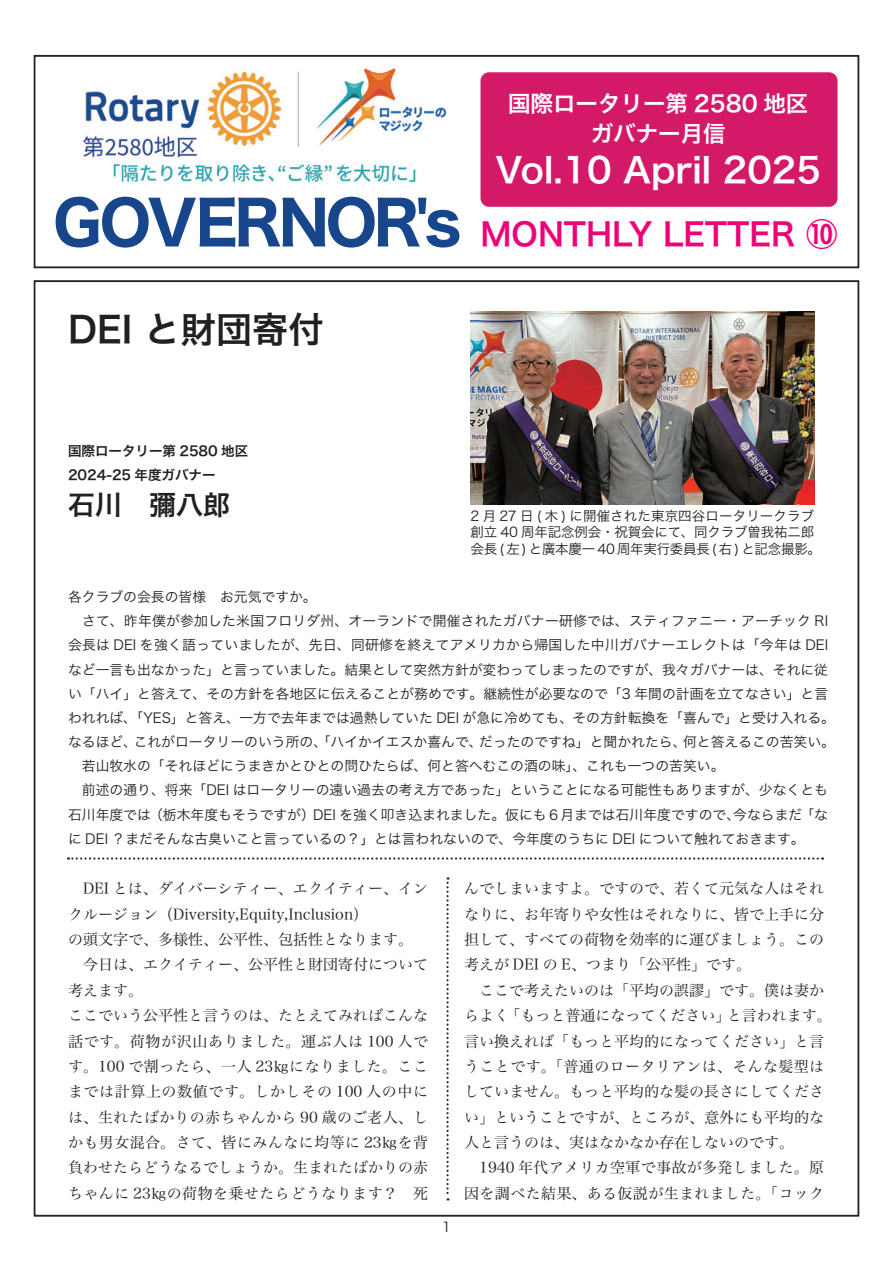
<style>
.page{position:relative;width:893px;height:1263px;background:#fff}
.page>*{position:absolute;margin:0;border:0;box-sizing:border-box;transform-origin:0 0}
.t1{font:60px "Hiragino Sans W7";letter-spacing:-.06em;color:#17468d}
.t2{font:36px "Hiragino Sans W6";color:#231f20}
.t3{font:34.5px "Hiragino Sans W6";color:#fff}
.t4{font:31.5px "Hiragino Sans W6";color:#ed0277}
.t5{font:27px "Hira Kaku Pro W6";color:#231f20}
.t6{font:22.5px/30px "Hiragino Sans W6";color:#fff;text-align:center}
.t7{font:15px/25.3px "Hira Min Pro W3";color:#231f20}
.t8{font:13.8px/24.2px "Hira Kaku Pro W3";color:#231f20}
.t9{font:13.8px "Hira Kaku Pro W3";letter-spacing:.02em;color:#231f20}
.t10{font:13.5px/16.5px "Hira Kaku Pro W3";letter-spacing:-.015em;color:#231f20}
.t11{font:13.5px/23.9px "Hira Kaku Pro W6";color:#231f20}
.t12{font:13.5px "Hiragino Sans W3";color:#231f20}
</style>
<div class="page">
<svg style="left:34px;top:55px;width:825px;height:213px"></svg>
<div style="left:35px;top:56px;width:823px;height:211px;border:1px solid #231f20"></div>
<div style="left:480px;top:72px;width:357px;height:135px;background:#d41968;border-radius:9px"></div>
<svg style="left:68px;top:857px;width:755px;height:3px"></svg>
<svg style="left:446px;top:877px;width:3px;height:323px"></svg>
<img style="left:471px;top:311px;width:343px;height:194px">
<h1 class="t1" style="left:53px;top:176px;width:410px">GOVERNORs'</h1>
<h3 class="t6" style="left:508px;top:88px;width:302px">国際ロータリー第 2580 地区ガバナー月信</h3>
<h3 class="t3" style="left:496px;top:138px;width:327px">Vol.10 April 2025</h3>
<h3 class="t4" style="left:480px;top:206px;width:358px">MONTHLY LETTER 10</h3>
<h2 class="t2" style="left:68px;top:297px;width:258px">DEI と財団寄付</h2>
<p class="t11" style="left:68px;top:438px;width:182px">国際ロータリー第 2580 地区<br>2024-25 年度ガバナー</p>
<h3 class="t5" style="left:68px;top:480px;width:164px">石川　彌八郎</h3>
<p class="t10" style="left:471px;top:506px;width:352px">2 月 27 日 木( ) に開催された東京四谷ロータリークラブ創立 40 周年記念例会・祝賀会にて、同クラブ曽我祐二郎会長 左( ) と廣本慶一 40 周年実行委員長 右( ) と記念撮影。</p>
<p class="t8" style="left:68px;top:584px;width:250px">各クラブの会長の皆様　お元気ですか。</p>
<p class="t8" style="left:68px;top:608px;width:761px">　さて、昨年僕が参加した米国フロリダ州、オーランドで開催されたガバナー研修では、スティファニー・アーチック RI</p>
<p class="t9" style="left:68px;top:633px;width:762px">会長は DEI を強く語っていましたが、先日、同研修を終えてアメリカから帰国した中川ガバナーエレクトは「今年は DEI</p>
<p class="t8" style="left:68px;top:656px;width:762px">など一言も出なかった」と言っていました。結果として突然方針が変わってしまったのですが、我々ガバナーは、それに従</p>
<p class="t8" style="left:68px;top:680px;width:762px">い「ハイ」と答えて、その方針を各地区に伝えることが務めです。継続性が必要なので「3 年間の計画を立てなさい」と言</p>
<p class="t8" style="left:68px;top:705px;width:768px">われれば、「YES」と答え、一方で去年までは過熱していた DEI が急に冷めても、その方針転換を「喜んで」と受け入れる。</p>
<p class="t8" style="left:683px;top:729px;width:154px">何と答えるこの苦笑い。</p>
<p class="t8" style="left:134px;top:729px;width:350px">これがロータリーのいう所の、「ハイかイエスか喜んで、</p>
<p class="t8" style="left:68px;top:729px;width:71px">なるほど、</p>
<p class="t8" style="left:68px;top:753px;width:658px">　若山牧水の「それほどにうまきかとひとの問ひたらば、何と答へむこの酒の味」、これも一つの苦笑い。</p>
<p class="t8" style="left:68px;top:777px;width:761px">　前述の通り、将来「DEI はロータリーの遠い過去の考え方であった」ということになる可能性もありますが、少なくとも</p>
<p class="t8" style="left:733px;top:801px;width:96px">今ならまだ「な</p>
<p class="t8" style="left:479px;top:729px;width:209px">だったのですね」と聞かれたら、</p>
<p class="t8" style="left:68px;top:801px;width:738px">石川年度では（栃木年度もそうですが）DEI を強く叩き込まれました。仮にも６月までは石川年度ですので、<br>に DEI ？まだそんな古臭いこと言っているの？」とは言われないので、今年度のうちに DEI について触れておきます。</p>
<p class="t7" style="left:68px;top:875px;width:362px">　DEI とは、ダイバーシティー、エクイティー、インクルージョン（Diversity,Equity,Inclusion(<br>の頭文字で、多様性、公平性、包括性となります。　今日は、エクイティー、公平性と財団寄付について考えます。<br>ここでいう公平性と言うのは、たとえてみればこんな話です。荷物が沢山ありました。運ぶ人は 100 人です。100 で割ったら、一人 23㎏になりました。ここまでは計算上の数値です。しかしその 100 人の中には、生れたばかりの赤ちゃんから 90 歳のご老人、しかも男女混合。さて、皆にみんなに均等に 23㎏を背負わせたらどうなるでしょうか。生まれたばかりの赤ちゃんに 23㎏の荷物を乗せたらどうなります？　死</p>
<p class="t7" style="left:464px;top:875px;width:362px">んでしまいますよ。ですので、若くて元気な人はそれ</p>
<p class="t7" style="left:464px;top:900px;width:362px">なりに、お年寄りや女性はそれなりに、皆で上手に分</p>
<p class="t7" style="left:464px;top:925px;width:362px">担して、すべての荷物を効率的に運びましょう。この</p>
<p class="t7" style="left:464px;top:951px;width:288px">考えが DEI の E、つまり「公平性」です。</p>
<p class="t7" style="left:464px;top:976px;width:362px">　ここで考えたいのは「平均の誤謬」です。僕は妻か</p>
<p class="t7" style="left:727px;top:1001px;width:107px">と言われます。</p>
<p class="t7" style="left:505px;top:1001px;width:226px">「もっと普通になってください」</p>
<p class="t7" style="left:464px;top:1001px;width:362px">らよく<br>言い換えれば「もっと平均的になってください」と言うことです。「普通のロータリアンは、そんな髪型はしていません。もっと平均的な髪の長さにしてください」ということですが、ところが、意外にも平均的な人と言うのは、実はなかなか存在しないのです。　1940 年代アメリカ空軍で事故が多発しました。原因を調べた結果、ある仮説が生まれました。「コック</p>
<p class="t12" style="left:442px;top:1215px;width:10px">1</p>
</div>
